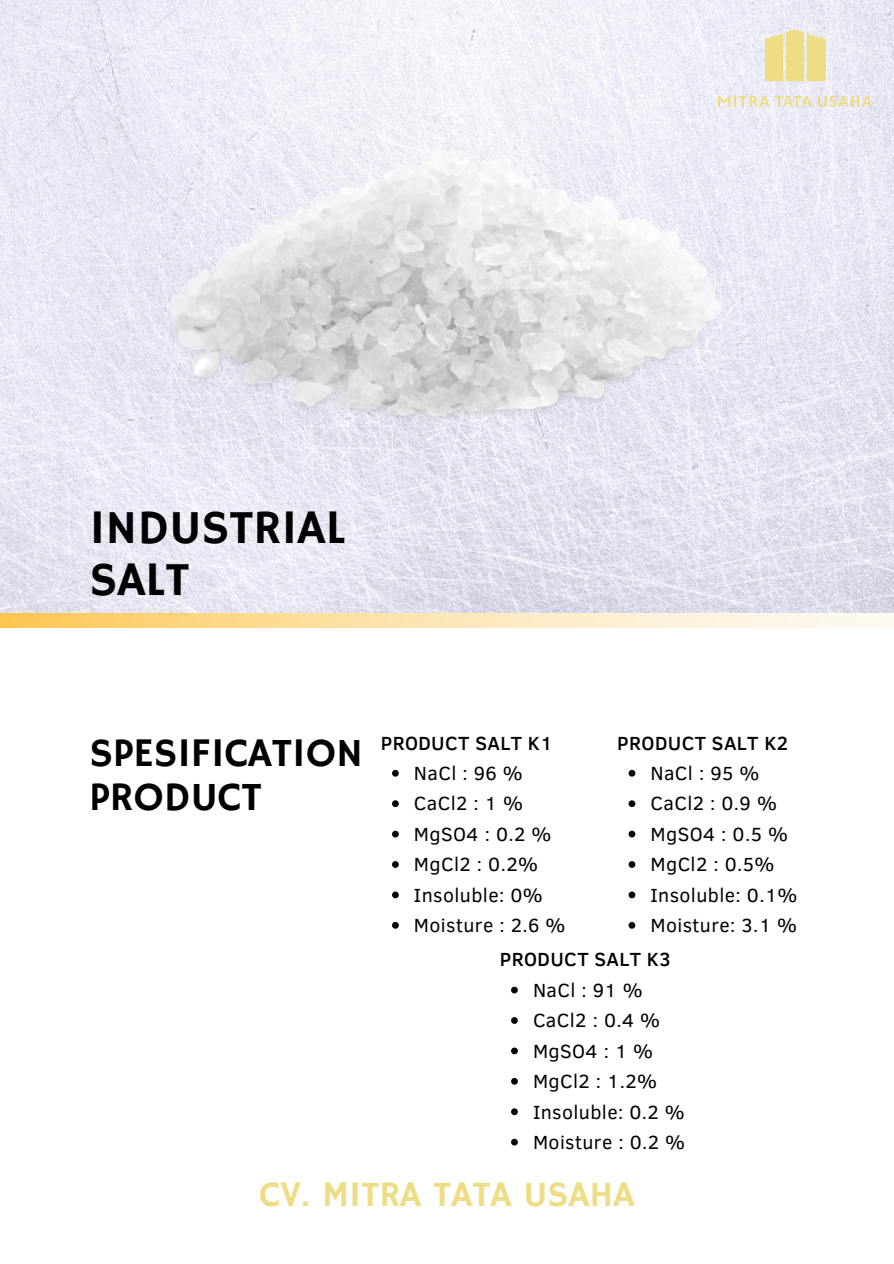
<style>
.page{position:relative;width:894px;height:1264px;background:#fff}
.page>*{position:absolute;margin:0;border:0;box-sizing:border-box;transform-origin:0 0}
.t1{font:48px/51.8px "Hammersmith One";color:#000}
.t2{font:40.5px "Hammersmith One";color:#000}
.t3{font:36px "Hammersmith One";color:#eedd85}
.t4{font:19.5px "Clear Sans";letter-spacing:.02em;color:#000}
.t5{font:500 19.5px "Clear Sans";letter-spacing:.02em;color:#000}
</style>
<div class="page">
<svg style="left:0;top:612px;width:893px;height:15px;background:#fbe3b3"></svg>
<img style="left:0;top:0;width:893px;height:612px">
<img style="left:717px;top:30px;width:154px;height:76px">
<img style="left:171px;top:150px;width:551px;height:276px">
<svg style="left:392px;top:770px;width:6px;height:6px"></svg>
<svg style="left:392px;top:800px;width:6px;height:7px"></svg>
<svg style="left:392px;top:830px;width:6px;height:7px"></svg>
<svg style="left:392px;top:861px;width:6px;height:6px"></svg>
<svg style="left:392px;top:891px;width:6px;height:7px"></svg>
<svg style="left:392px;top:922px;width:6px;height:6px"></svg>
<svg style="left:511px;top:986px;width:6px;height:7px"></svg>
<svg style="left:511px;top:1017px;width:6px;height:6px"></svg>
<svg style="left:511px;top:1047px;width:6px;height:7px"></svg>
<svg style="left:511px;top:1078px;width:6px;height:6px"></svg>
<svg style="left:511px;top:1108px;width:6px;height:7px"></svg>
<svg style="left:511px;top:1138px;width:6px;height:7px"></svg>
<svg style="left:628px;top:770px;width:7px;height:6px"></svg>
<svg style="left:628px;top:800px;width:7px;height:7px"></svg>
<svg style="left:628px;top:830px;width:7px;height:7px"></svg>
<svg style="left:628px;top:861px;width:7px;height:6px"></svg>
<svg style="left:628px;top:891px;width:7px;height:7px"></svg>
<svg style="left:628px;top:922px;width:7px;height:6px"></svg>
<p class="t1" style="left:89px;top:504px;width:258px">INDUSTRIAL<br>SALT</p>
<p class="t2" style="left:89px;top:729px;width:275px">SPESIFICATION</p>
<p class="t2" style="left:89px;top:773px;width:174px">PRODUCT</p>
<p class="t5" style="left:380px;top:728px;width:173px">PRODUCT SALT K1</p>
<p class="t4" style="left:414px;top:759px;width:110px">NaCl : 96 %</p>
<p class="t4" style="left:414px;top:789px;width:110px">CaCl2 : 1 %</p>
<p class="t4" style="left:414px;top:819px;width:139px">MgSO4 : 0.2 %</p>
<p class="t4" style="left:414px;top:850px;width:125px">MgCl2 : 0.2%</p>
<p class="t4" style="left:414px;top:880px;width:130px">Insoluble: 0%</p>
<p class="t4" style="left:414px;top:911px;width:153px">Moisture : 2.6 %</p>
<p class="t5" style="left:617px;top:728px;width:172px">PRODUCT SALT K2</p>
<p class="t4" style="left:650px;top:759px;width:110px">NaCl : 95 %</p>
<p class="t4" style="left:650px;top:789px;width:128px">CaCl2 : 0.9 %</p>
<p class="t4" style="left:650px;top:819px;width:139px">MgSO4 : 0.5 %</p>
<p class="t4" style="left:650px;top:850px;width:125px">MgCl2 : 0.5%</p>
<p class="t4" style="left:650px;top:880px;width:148px">Insoluble: 0.1%</p>
<p class="t4" style="left:650px;top:911px;width:148px">Moisture: 3.1 %</p>
<p class="t5" style="left:499px;top:945px;width:172px">PRODUCT SALT K3</p>
<p class="t4" style="left:533px;top:975px;width:111px">NaCl : 91 %</p>
<p class="t4" style="left:533px;top:1006px;width:129px">CaCl2 : 0.4 %</p>
<p class="t4" style="left:533px;top:1036px;width:122px">MgSO4 : 1 %</p>
<p class="t4" style="left:533px;top:1067px;width:125px">MgCl2 : 1.2%</p>
<p class="t4" style="left:533px;top:1097px;width:153px">Insoluble: 0.2 %</p>
<p class="t4" style="left:533px;top:1127px;width:154px">Moisture : 0.2 %</p>
<p class="t3" style="left:259px;top:1173px;width:376px">CV. MITRA TATA USAHA</p>
</div>
